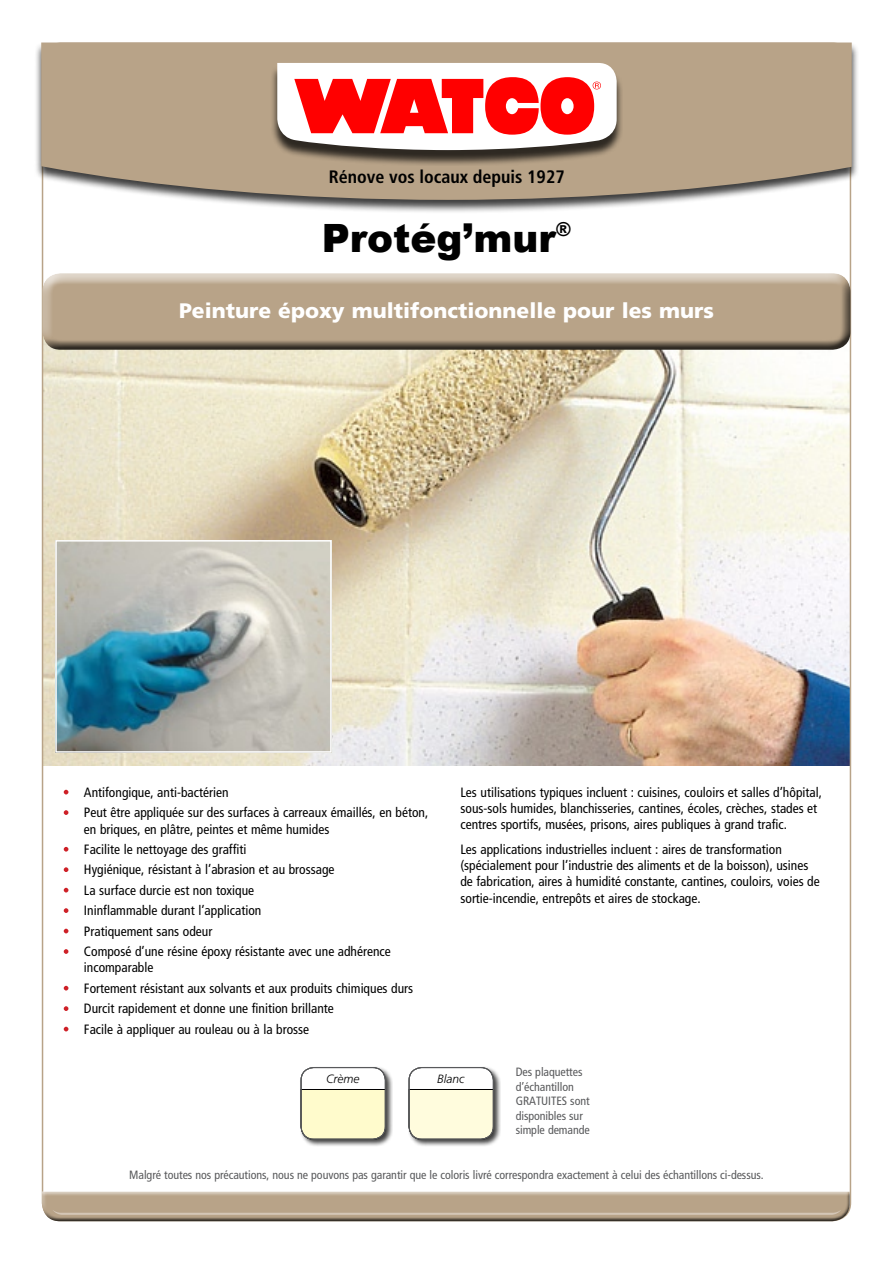
<style>
.page{position:relative;width:893px;height:1263px;background:#fff}
.page>*{position:absolute;margin:0;border:0;box-sizing:border-box;transform-origin:0 0}
.t1{font:900 39px "Arial";color:#000}
.t2{font:900 21px "Frutiger";color:#fff}
.t3{font:700 condensed 18px "Frutiger";color:#000}
.t4{font:condensed 13.5px/16.2px "Frutiger";color:#000}
.t5{font:condensed 12px/14.4px "Frutiger";letter-spacing:-.005em;color:#58595b}
.t6{font:italic 300 12px "Frutiger";color:#000}
.s1{color:#fff}
</style>
<div class="page">
<img style="left:45px;top:352px;width:803px;height:413px">
<div style="left:299px;top:1066px;width:94px;height:81px;background:#000;opacity:.75"></div>
<div style="left:301px;top:1067px;width:84px;height:72px;background:#fff;border-radius:13px"></div>
<div style="left:301px;top:1089px;width:85px;height:51px;background:#fffbcc"></div>
<div style="left:301px;top:1067px;width:85px;height:72px;border:1px solid #58595b;border-radius:13px"></div>
<div style="left:407px;top:1066px;width:94px;height:81px;background:#000;opacity:.75"></div>
<div style="left:409px;top:1067px;width:84px;height:72px;background:#fff;border-radius:13px"></div>
<div style="left:409px;top:1089px;width:85px;height:51px;background:#fffcdd"></div>
<div style="left:409px;top:1067px;width:85px;height:72px;border:1px solid #58595b;border-radius:13px"></div>
<img style="left:58px;top:543px;width:271px;height:207px">
<div style="left:55px;top:540px;width:277px;height:213px;border:2px solid #fff"></div>
<div style="left:34px;top:42px;width:825px;height:172px;background:#000;opacity:.75"></div>
<svg style="left:41px;top:43px;width:811px;height:157px;background:#b6a38b"></svg>
<div style="left:41px;top:272px;width:810px;height:68px;background:#fff;opacity:.75"></div>
<div style="left:41px;top:276px;width:810px;height:76px;background:#000;opacity:.75"></div>
<div style="left:41px;top:1190px;width:809px;height:32px;background:#000;opacity:.75"></div>
<svg style="left:42px;top:1191px;width:808px;height:30px;background:#b4a28b"></svg>
<div style="left:271px;top:66px;width:352px;height:100px;background:#000;opacity:.75"></div>
<svg style="left:277px;top:63px;width:340px;height:87px"></svg>
<h3 class="t3" style="left:329px;top:166px;width:237px">Rénove vos locaux depuis 1927</h3>
<h1 class="t1" style="left:322px;top:216px;width:251px">Protég’mur<sup>®</sup></h1>
<h2 class="t2" style="left:179px;top:298px;width:536px">Peinture époxy multifonctionnelle pour les murs</h2>
<p class="t4" style="left:63px;top:784px;width:167px"><span class="s1">•</span> Antifongique, anti-bactérien</p>
<p class="t4" style="left:84px;top:805px;width:346px;text-indent:-21px"><span class="s1">•</span> Peut être appliquée sur des surfaces à carreaux émaillés, en béton, en briques, en plâtre, peintes et même humides</p>
<p class="t4" style="left:63px;top:841px;width:185px"><span class="s1">•</span> Facilite le nettoyage des graffiti</p>
<p class="t4" style="left:63px;top:862px;width:273px"><span class="s1">•</span> Hygiénique, résistant à l’abrasion et au brossage</p>
<p class="t4" style="left:63px;top:882px;width:193px"><span class="s1">•</span> La surface durcie est non toxique</p>
<p class="t4" style="left:63px;top:903px;width:200px"><span class="s1">•</span> Ininflammable durant l’application</p>
<p class="t4" style="left:63px;top:923px;width:151px"><span class="s1">•</span> Pratiquement sans odeur</p>
<p class="t4" style="left:84px;top:943px;width:308px;text-indent:-21px"><span class="s1">•</span> Composé d’une résine époxy résistante avec une adhérence incomparable</p>
<p class="t4" style="left:63px;top:980px;width:352px"><span class="s1">•</span> Fortement résistant aux solvants et aux produits chimiques durs</p>
<p class="t4" style="left:63px;top:1001px;width:273px"><span class="s1">•</span> Durcit rapidement et donne une finition brillante</p>
<p class="t4" style="left:63px;top:1021px;width:248px"><span class="s1">•</span> Facile à appliquer au rouleau ou à la brosse</p>
<p class="t4" style="left:460px;top:784px;width:363px">Les utilisations typiques incluent : cuisines, couloirs et salles d’hôpital, sous-sols humides, blanchisseries, cantines, écoles, crèches, stades et centres sportifs, musées, prisons, aires publiques à grand trafic.</p>
<p class="t4" style="left:460px;top:841px;width:361px">Les applications industrielles incluent : aires de transformation (spécialement pour l’industrie des aliments et de la boisson), usines de fabrication, aires à humidité constante, cantines, couloirs, voies de sortie-incendie, entrepôts et aires de stockage.</p>
<p class="t6" style="left:326px;top:1071px;width:35px">Crème</p>
<p class="t6" style="left:437px;top:1071px;width:29px">Blanc</p>
<p class="t5" style="left:516px;top:1065px;width:76px">Des plaquettes d’échantillon<br>GRATUITES sont disponibles sur simple demande</p>
<p class="t5" style="left:129px;top:1167px;width:636px">Malgré toutes nos précautions, nous ne pouvons pas garantir que le coloris livré correspondra exactement à celui des échantillons ci-dessus.</p>
</div>
